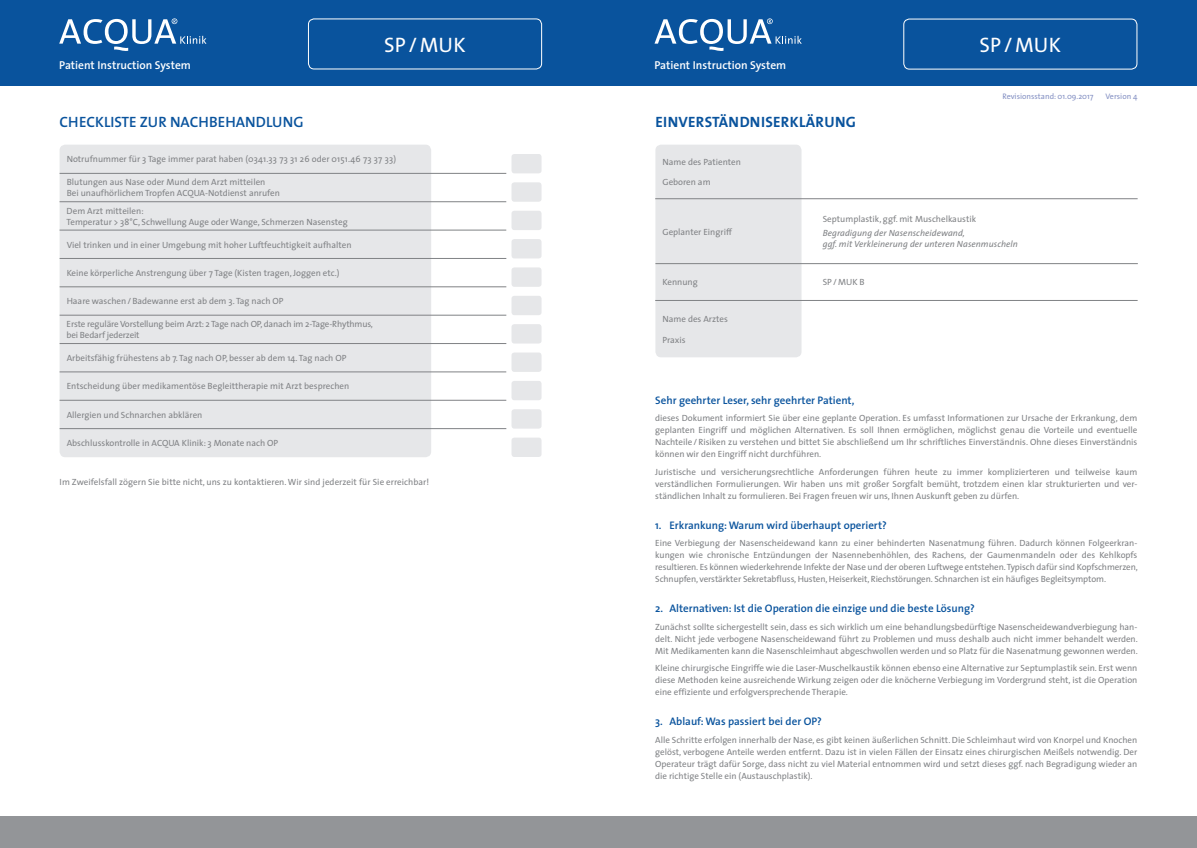
<style>
.page{position:relative;width:1197px;height:848px;background:#fff}
.page>*{position:absolute;margin:0;border:0;box-sizing:border-box;transform-origin:0 0}
.t1{font:21px "The Sans";color:#fff}
.t2{font:600 15px "The Sans";color:#09539d}
.t3{font:700 15px "The Sans";letter-spacing:.02em;color:#09539d}
.t4{font:600 11.5px "The Sans";color:#fff}
.t5{font:600 11px "The Sans";color:#09539d}
.t6{font:9px/12px "The Sans";color:#808285;text-align:justify}
.t7{font:italic 9px/11px "The Sans";letter-spacing:.005em;color:#808285}
.t8{font:8px "The Sans";color:#8692c4}
</style>
<div class="page">
<div style="left:0;top:0;width:1196px;height:85px;background:#09539d"></div>
<div style="left:0;top:816px;width:1196px;height:32px;background:#939598"></div>
<div style="left:903px;top:19px;width:234px;height:50px;border:1px solid #fff;border-radius:6px"></div>
<div style="left:308px;top:19px;width:234px;height:50px;border:1px solid #fff;border-radius:6px"></div>
<svg style="left:654px;top:18px;width:147px;height:33px"></svg>
<svg style="left:59px;top:18px;width:147px;height:33px"></svg>
<div style="left:60px;top:145px;width:371px;height:312px;background:#e6e7e9;border-radius:6px"></div>
<div style="left:511px;top:154px;width:30px;height:19px;background:#e6e7e9;border-radius:3px"></div>
<div style="left:511px;top:182px;width:30px;height:20px;background:#e6e7e9;border-radius:3px"></div>
<div style="left:511px;top:211px;width:30px;height:19px;background:#e6e7e9;border-radius:3px"></div>
<div style="left:511px;top:239px;width:30px;height:19px;background:#e6e7e9;border-radius:3px"></div>
<div style="left:511px;top:267px;width:30px;height:20px;background:#e6e7e9;border-radius:3px"></div>
<div style="left:511px;top:296px;width:30px;height:19px;background:#e6e7e9;border-radius:3px"></div>
<div style="left:511px;top:324px;width:30px;height:19px;background:#e6e7e9;border-radius:3px"></div>
<div style="left:511px;top:352px;width:30px;height:20px;background:#e6e7e9;border-radius:3px"></div>
<div style="left:511px;top:381px;width:30px;height:19px;background:#e6e7e9;border-radius:3px"></div>
<div style="left:511px;top:409px;width:30px;height:19px;background:#e6e7e9;border-radius:3px"></div>
<div style="left:511px;top:437px;width:30px;height:20px;background:#e6e7e9;border-radius:3px"></div>
<hr style="left:60px;top:258px;width:446px;height:1px;background:#808285">
<hr style="left:60px;top:287px;width:446px;height:1px;background:#808285">
<hr style="left:60px;top:315px;width:446px;height:1px;background:#808285">
<hr style="left:60px;top:343px;width:446px;height:1px;background:#808285">
<hr style="left:60px;top:372px;width:446px;height:1px;background:#808285">
<hr style="left:60px;top:428px;width:446px;height:1px;background:#808285">
<hr style="left:60px;top:400px;width:446px;height:1px;background:#808285">
<hr style="left:60px;top:201px;width:446px;height:1px;background:#808285">
<hr style="left:60px;top:173px;width:446px;height:1px;background:#808285">
<hr style="left:60px;top:230px;width:446px;height:1px;background:#808285">
<div style="left:655px;top:145px;width:146px;height:212px;background:#e6e7e9;border-radius:6px"></div>
<hr style="left:655px;top:198px;width:482px;height:1px;background:#808285">
<hr style="left:655px;top:263px;width:482px;height:1px;background:#808285">
<hr style="left:655px;top:300px;width:482px;height:1px;background:#808285">
<h1 class="t1" style="left:384px;top:27px;width:83px">SP/MUK</h1>
<h1 class="t1" style="left:979px;top:27px;width:83px">SP/MUK</h1>
<p class="t4" style="left:59px;top:55px;width:133px">Patient Instruction System</p>
<p class="t4" style="left:654px;top:55px;width:133px">Patient Instruction System</p>
<h2 class="t2" style="left:60px;top:110px;width:245px">CHECKLISTE ZUR NACHBEHANDLUNG</h2>
<h2 class="t3" style="left:655px;top:109px;width:202px">EINVERSTÄNDNISERKLÄRUNG</h2>
<p class="t6" style="left:67px;top:153px;width:331px">Notrufnummer für 3 Tage immer parat haben (0341.33 73 31 26 oder 0151.46 73 37 33)</p>
<p class="t6" style="left:662px;top:156px;width:80px">Name des Patienten</p>
<p class="t6" style="left:67px;top:177px;width:215px;line-height:10.8px">Blutungen aus Nase oder Mund dem Arzt mitteilen<br>Bei unaufhörlichem Tropfen ACQUA-Notdienst anrufen</p>
<p class="t6" style="left:662px;top:175px;width:50px">Geboren am</p>
<p class="t8" style="left:1002px;top:89px;width:92px">Revisionsstand: 01.09.2017</p>
<p class="t8" style="left:1105px;top:89px;width:33px">Version 4</p>
<p class="t6" style="left:67px;top:205px;width:282px;line-height:10.8px">Dem Arzt mitteilen:<br>Temperatur &gt; 38°C, Schwellung Auge oder Wange, Schmerzen Nasensteg</p>
<p class="t6" style="left:67px;top:238px;width:286px">Viel trinken und in einer Umgebung mit hoher Luftfeuchtigkeit aufhalten</p>
<p class="t6" style="left:67px;top:267px;width:274px">Keine körperliche Anstrengung über 7 Tage (Kisten tragen, Joggen etc.)</p>
<p class="t6" style="left:67px;top:295px;width:218px">Haare waschen/Badewanne erst ab dem 3. Tag nach OP</p>
<p class="t6" style="left:67px;top:318px;width:308px;line-height:10.8px">Erste reguläre Vorstellung beim Arzt: 2 Tage nach OP, danach im 2-Tage-Rhythmus, bei Bedarf jederzeit</p>
<p class="t6" style="left:67px;top:352px;width:281px">Arbeitsfähig frühestens ab 7. Tag nach OP, besser ab dem 14. Tag nach OP</p>
<p class="t6" style="left:67px;top:380px;width:284px">Entscheidung über medikamentöse Begleittherapie mit Arzt besprechen</p>
<p class="t6" style="left:67px;top:408px;width:137px">Allergien und Schnarchen abklären</p>
<p class="t6" style="left:67px;top:437px;width:213px">Abschlusskontrolle in ACQUA Klinik: 3 Monate nach OP</p>
<p class="t6" style="left:60px;top:476px;width:371px">Im Zweifelsfall zögern Sie bitte nicht, uns zu kontaktieren. Wir sind jederzeit für Sie erreichbar!</p>
<p class="t6" style="left:662px;top:226px;width:71px">Geplanter Eingriff</p>
<p class="t6" style="left:662px;top:276px;width:37px">Kennung</p>
<p class="t6" style="left:662px;top:313px;width:67px">Name des Arztes</p>
<p class="t6" style="left:662px;top:333px;width:25px">Praxis</p>
<p class="t6" style="left:822px;top:212px;width:155px">Septumplastik, ggf. mit Muschelkaustik</p>
<p class="t7" style="left:822px;top:227px;width:197px">Begradigung der Nasenscheidewand,<br>ggf. mit Verkleinerung der unteren Nasenmuscheln</p>
<p class="t6" style="left:822px;top:276px;width:43px">SP/MUK B</p>
<p class="t5" style="left:655px;top:391px;width:201px">Sehr geehrter Leser, sehr geehrter Patient,</p>
<p class="t6" style="left:655px;top:412px;width:483px">dieses Dokument informiert Sie über eine geplante Operation. Es umfasst Informationen zur Ursache der Erkrankung, dem geplanten Eingriff und möglichen Alternativen. Es soll Ihnen ermöglichen, möglichst genau die Vorteile und eventuelle Nachteile/Risiken zu verstehen und bittet Sie abschließend um Ihr schriftliches Einverständnis. Ohne dieses Einverständnis können wir den Eingriff nicht durchführen.</p>
<p class="t6" style="left:655px;top:465px;width:483px">Juristische und versicherungsrechtliche Anforderungen führen heute zu immer komplizierteren und teilweise kaum verständlichen Formulierungen. Wir haben uns mit großer Sorgfalt bemüht, trotzdem einen klar strukturierten und ver&shy;ständlichen Inhalt zu formulieren. Bei Fragen freuen wir uns, Ihnen Auskunft geben zu dürfen.</p>
<p class="t5" style="left:655px;top:516px;width:233px">1. Erkrankung: Warum wird überhaupt operiert?</p>
<p class="t6" style="left:655px;top:537px;width:484px">Eine Verbiegung der Nasenscheidewand kann zu einer behinderten Nasenatmung führen. Dadurch können Folgeerkran&shy;kungen wie chronische Entzündungen der Nasennebenhöhlen, des Rachens, der Gaumenmandeln oder des Kehlkopfs resultieren. Es können wiederkehrende Infekte der Nase und der oberen Luftwege entstehen. Typisch dafür sind Kopfschmerzen, Schnupfen, verstärkter Sekretabfluss, Husten, Heiserkeit, Riechstörungen. Schnarchen ist ein häufiges Begleitsymptom.</p>
<p class="t5" style="left:655px;top:599px;width:321px">2. Alternativen: Ist die Operation die einzige und die beste Lösung?</p>
<p class="t6" style="left:655px;top:620px;width:484px">Zunächst sollte sichergestellt sein, dass es sich wirklich um eine behandlungsbedürftige Nasenscheidewandverbiegung han&shy;delt. Nicht jede verbogene Nasenscheidewand führt zu Problemen und muss deshalb auch nicht immer behandelt werden.<br>Mit Medikamenten kann die Nasenschleimhaut abgeschwollen werden und so Platz für die Nasenatmung gewonnen werden.</p>
<p class="t6" style="left:655px;top:662px;width:483px">Kleine chirurgische Eingriffe wie die Laser-Muschelkaustik können ebenso eine Alternative zur Septumplastik sein. Erst wenn diese Methoden keine ausreichende Wirkung zeigen oder die knöcherne Verbiegung im Vordergrund steht, ist die Operation eine effiziente und erfolgversprechende Therapie.</p>
<p class="t5" style="left:655px;top:712px;width:168px">3. Ablauf: Was passiert bei der OP?</p>
<p class="t6" style="left:655px;top:733px;width:483px">Alle Schritte erfolgen innerhalb der Nase, es gibt keinen äußerlichen Schnitt. Die Schleimhaut wird von Knorpel und Knochen gelöst, verbogene Anteile werden entfernt. Dazu ist in vielen Fällen der Einsatz eines chirurgischen Meißels notwendig. Der Operateur trägt dafür Sorge, dass nicht zu viel Material entnommen wird und setzt dieses ggf. nach Begradigung wieder an die richtige Stelle ein (Austauschplastik).</p>
</div>
